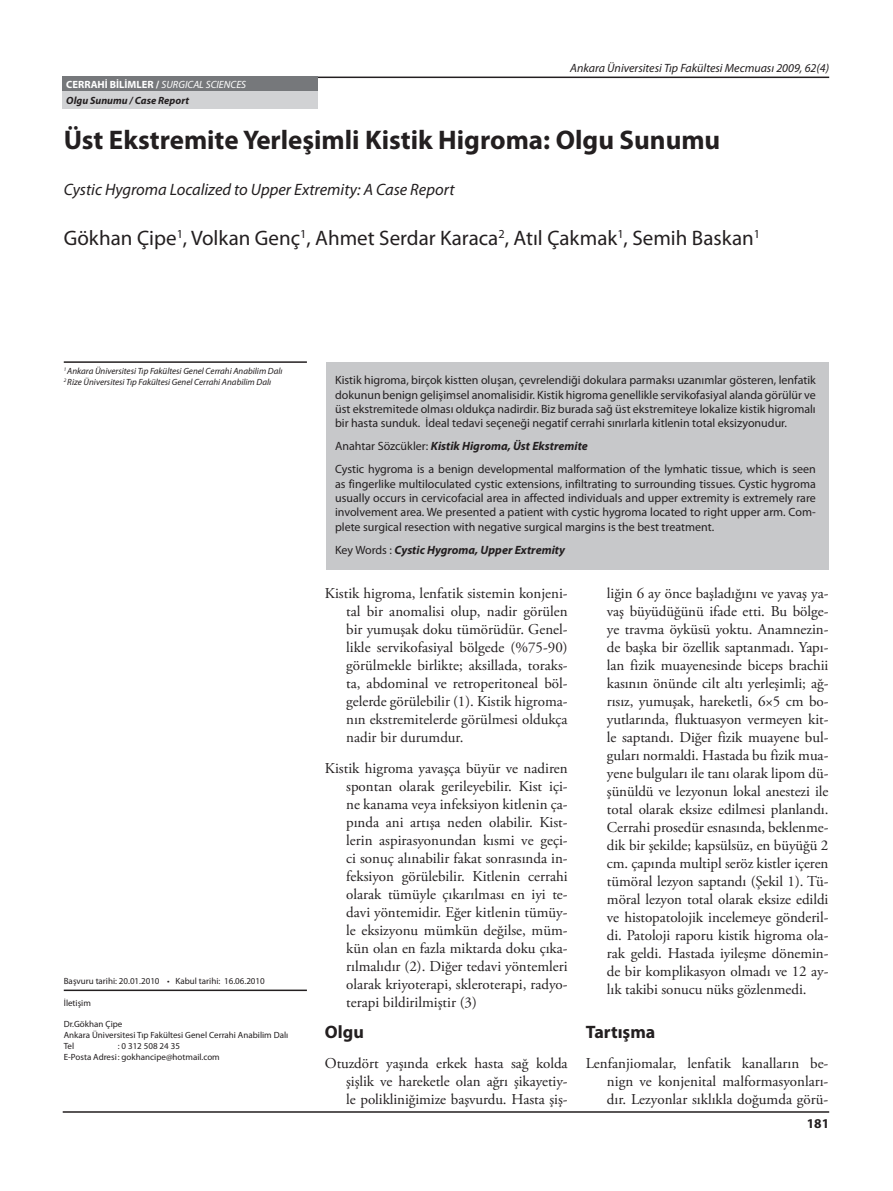
<style>
.page{position:relative;width:893px;height:1191px;background:#fff}
.page>*{position:absolute;margin:0;border:0;box-sizing:border-box;transform-origin:0 0}
.t1{font:700 27px "Myriad Pro";color:#231f20}
.t2{font:21px "Myriad Pro";color:#231f20}
.t3{font:700 18px "Myriad Pro";color:#231f20}
.t4{font:italic 16.5px "Myriad Pro";color:#231f20}
.t5{font:15px/18px "Adobe Garamond Pro";color:#231f20;text-align:justify}
.t6{font:700 13.5px "Myriad Pro";color:#231f20}
.t7{font:12px/14.4px "Myriad Pro";color:#231f20;text-align:justify}
.t8{font:italic 12px "Myriad Pro";color:#231f20}
.t9{font:italic 700 12px "Myriad Pro";color:#231f20}
.t10{font:italic 700 10.5px/16.4px "Myriad Pro";color:#231f20}
.t11{font:9px/10.8px "Myriad Pro";color:#231f20}
.t12{font:italic 9px/10.8px "Myriad Pro";color:#231f20}
.s1{font-style:normal;color:#fff}
.s2{font-weight:400;color:#fff}
.s3{font-weight:700;font-style:italic}
.s4{font-weight:400;font-style:normal}
.s5{color:#272324}
</style>
<div class="page">
<hr style="left:63px;top:77px;width:766px;height:1px;background:#231f20">
<hr style="left:63px;top:1111px;width:766px;height:1px;background:#231f20">
<div style="left:63px;top:90px;width:255px;height:19px;background:#d1d2d4"></div>
<div style="left:63px;top:77px;width:255px;height:14px;background:#76787b"></div>
<hr style="left:64px;top:361px;width:243px;height:2px;background:#231f20">
<hr style="left:64px;top:989px;width:243px;height:2px;background:#231f20">
<div style="left:326px;top:362px;width:502px;height:208px;background:#c7c8ca"></div>
<p class="t10" style="left:66px;top:76px;width:181px"><span class="s1">CERRAHİ BİLİMLER /</span> <span class="s2">SURGICAL SCIENCES<br></span>Olgu Sunumu / Case Report</p>
<p class="t8" style="left:570px;top:60px;width:260px">Ankara Üniversitesi Tıp Fakültesi Mecmuası 2009, 62(4)</p>
<h1 class="t1" style="left:64px;top:123px;width:658px">Üst Ekstremite Yerleşimli Kistik Higroma: Olgu Sunumu</h1>
<p class="t4" style="left:64px;top:179px;width:392px">Cystic Hygroma Localized to Upper Extremity: A Case Report</p>
<h2 class="t2" style="left:64px;top:225px;width:698px">Gökhan Çipe<sup>1</sup>, Volkan Genç<sup>1</sup>, Ahmet Serdar Karaca<sup>2</sup>, Atıl Çakmak<sup>1</sup>, Semih Baskan<sup>1</sup></h2>
<p class="t12" style="left:64px;top:366px;width:220px"><sup>1</sup> Ankara Üniversitesi Tıp Fakültesi Genel Cerrahi Anabilim Dalı<br><sup>2</sup> Rize Üniversitesi Tıp Fakültesi Genel Cerrahi Anabilim Dalı</p>
<p class="t11" style="left:64px;top:975px;width:203px">Başvuru tarihi: 20.01.2010 • Kabul tarihi: 16.06.2010</p>
<p class="t11" style="left:64px;top:997px;width:29px">İletişim</p>
<p class="t11" style="left:64px;top:1018px;width:226px">Dr.Gökhan Çipe<br>Ankara Üniversitesi Tıp Fakültesi Genel Cerrahi Anabilim Dalı<br>Tel</p>
<p class="t11" style="left:64px;top:1040px;width:158px;text-indent:54px">: 0 312 508 24 35<br>E-Posta Adresi: gokhancipe@hotmail.com</p>
<p class="t7" style="left:335px;top:373px;width:482px">Kistik higroma, birçok kistten oluşan, çevrelendiği dokulara parmaksı uzanımlar gösteren, lenfatik dokunun benign gelişimsel anomalisidir. Kistik higroma genellikle servikofasiyal alanda görülür ve üst ekstremitede olması oldukça nadirdir. Biz burada sağ üst ekstremiteye lokalize kistik higromalı bir hasta sunduk. İdeal tedavi seçeneği negatif cerrahi sınırlarla kitlenin total eksizyonudur.</p>
<p class="t7" style="left:335px;top:434px;width:482px;line-height:23px">Anahtar Sözcükler: <span class="s3">Kistik Higroma, Üst Ekstremite<br></span>Cystic hygroma is a benign developmental malformation of the lymhatic tissue, which is seen</p>
<p class="t7" style="left:335px;top:476px;width:482px">as fingerlike multiloculated cystic extensions, infiltrating to surrounding tissues. Cystic hygroma usually occurs in cervicofacial area in affected individuals and upper extremity is extremely rare involvement area. We presented a patient with cystic hygroma located to right upper arm. Com&shy;plete surgical resection with negative surgical margins is the best treatment.</p>
<p class="t9" style="left:335px;top:542px;width:232px"><span class="s4">Key Words :</span> Cystic Hygroma, Upper Extremity</p>
<p class="t5" style="left:346px;top:584px;width:223px;text-indent:-21px">Kistik higroma, lenfatik sistemin konjeni&shy;tal bir anomalisi olup, nadir görülen bir yumuşak doku tümörüdür. Genel&shy;likle servikofasiyal bölgede (%75-90) görülmekle birlikte; aksillada, toraks&shy;ta, abdominal ve retroperitoneal böl&shy;gelerde görülebilir (1). <span class="s5">Kistik higroma&shy;nın ekstremitelerde görülmesi oldukça nadir bir durumdur.</span></p>
<p class="t5" style="left:346px;top:759px;width:223px;text-indent:-21px">Kistik higroma yavaşça büyür ve nadiren spontan olarak gerileyebilir. Kist içi&shy;ne kanama veya infeksiyon kitlenin ça&shy;pında ani artışa neden olabilir. Kist&shy;lerin aspirasyonundan kısmi ve geçi&shy;ci sonuç alınabilir fakat sonrasında in&shy;feksiyon görülebilir. Kitlenin cerrahi olarak tümüyle çıkarılması en iyi te&shy;davi yöntemidir. Eğer kitlenin tümüy&shy;le eksizyonu mümkün değilse, müm&shy;kün olan en fazla miktarda doku çıka&shy;rılmalıdır (2). Diğer tedavi yöntemleri olarak kriyoterapi, skleroterapi, radyo&shy;terapi bildirilmiştir (3)</p>
<p class="t3" style="left:325px;top:1019px;width:40px">Olgu</p>
<p class="t5" style="left:346px;top:1055px;width:223px;text-indent:-21px">Otuzdört yaşında erkek hasta sağ kolda şişlik ve hareketle olan ağrı şikayetiy&shy;le polikliniğimize başvurdu. Hasta şiş-</p>
<p class="t5" style="left:607px;top:584px;width:223px">liğin 6 ay önce başladığını ve yavaş ya&shy;vaş büyüdüğünü ifade etti. Bu bölge&shy;ye travma öyküsü yoktu. Anamnezin&shy;de başka bir özellik saptanmadı. Yapı&shy;lan fizik muayenesinde biceps brachii kasının önünde cilt altı yerleşimli; ağ&shy;rısız, yumuşak, hareketli, 6×5 cm bo&shy;yutlarında, fluktuasyon vermeyen kit&shy;le saptandı. Diğer fizik muayene bul&shy;guları normaldi. Hastada bu fizik mua&shy;yene bulguları ile tanı olarak lipom dü&shy;şünüldü ve lezyonun lokal anestezi ile total olarak eksize edilmesi planlandı.<br>Cerrahi prosedür esnasında, beklenme&shy;dik bir şekilde; kapsülsüz, en büyüğü 2 cm. çapında multipl seröz kistler içeren tümöral lezyon saptandı (Şekil 1). Tü&shy;möral lezyon total olarak eksize edildi ve histopatolojik incelemeye gönderil&shy;di. Patoloji raporu kistik higroma ola&shy;rak geldi. Hastada iyileşme dönemin&shy;de bir komplikasyon olmadı ve 12 ay&shy;lık takibi sonucu nüks gözlenmedi.</p>
<p class="t3" style="left:586px;top:1019px;width:71px">Tartışma</p>
<p class="t5" style="left:607px;top:1055px;width:223px;text-indent:-21px">Lenfanjiomalar, lenfatik kanalların be&shy;nign ve konjenital malformasyonları&shy;dır. Lezyonlar sıklıkla doğumda görü-</p>
<p class="t6" style="left:807px;top:1114px;width:24px">181</p>
</div>
